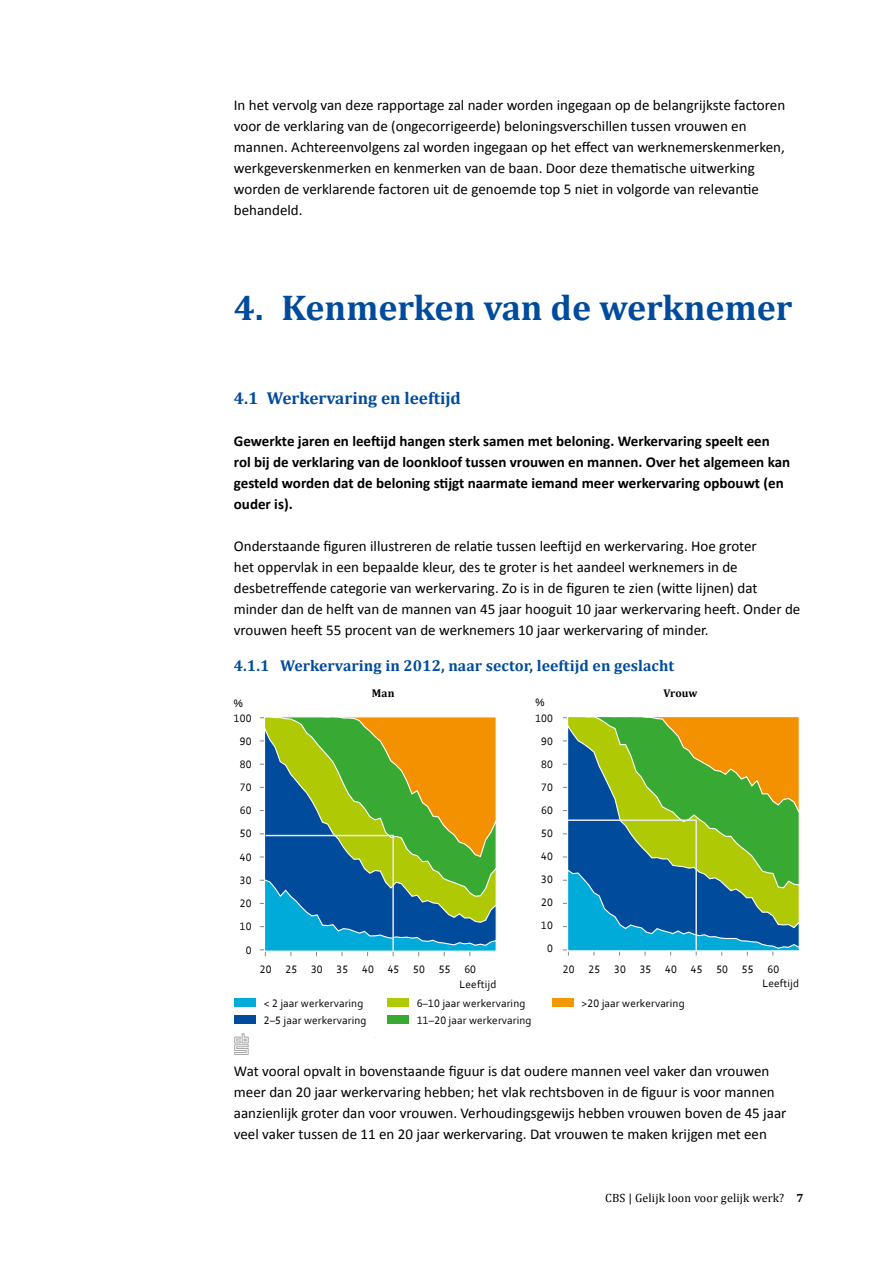
<style>
.page{position:relative;width:893px;height:1263px;background:#fff}
.page>*{position:absolute;margin:0;border:0;box-sizing:border-box;transform-origin:0 0}
.t1{font:700 36px "Cambria";color:#004b9c}
.t2{font:700 17.25px "Cambria";color:#004b9c}
.t3{font:700 15.75px "Cambria";letter-spacing:.005em;color:#004b9c}
._004_brood{font:15px/21px "Calibri";color:#000}
._004_Intro{font:700 15px/21px "Calibri";color:#000}
.t4{font:12px "Cambria";letter-spacing:.01em;color:#000}
.t5{font:11.25px/17.2px "Corbel";letter-spacing:.01em;color:#000}
.t6{font:700 11.25px "Cambria";letter-spacing:.005em;color:#000}
.s1{font-weight:700}
</style>
<div class="page">
<svg style="left:234px;top:1033px;width:15px;height:22px"></svg>
<svg style="left:263px;top:716px;width:234px;height:7px"></svg>
<svg style="left:263px;top:723px;width:234px;height:155px;background:#849c3a"></svg>
<svg style="left:260px;top:878px;width:237px;height:78px;background:#378da2"></svg>
<svg style="left:566px;top:716px;width:234px;height:6px"></svg>
<svg style="left:566px;top:722px;width:234px;height:146px;background:#749c38"></svg>
<svg style="left:563px;top:868px;width:237px;height:87px;background:#3188a0"></svg>
<hr style="left:266px;top:835px;width:128px;height:1px;background:#e9e9e9">
<hr style="left:392px;top:835px;width:2px;height:115px;background:#e9e9e9">
<hr style="left:695px;top:820px;width:2px;height:130px;background:#e9e9e9">
<hr style="left:568px;top:819px;width:128px;height:2px;background:#e9e9e9">
<div style="left:234px;top:998px;width:22px;height:9px;background:#00abda"></div>
<div style="left:234px;top:1016px;width:22px;height:8px;background:#004b9c"></div>
<div style="left:387px;top:998px;width:22px;height:9px;background:#afca05"></div>
<div style="left:387px;top:1015px;width:22px;height:9px;background:#38aa34"></div>
<div style="left:552px;top:998px;width:22px;height:9px;background:#f49700"></div>
<p class="_004_brood" style="left:234px;top:95px;width:553px">In het vervolg van deze rapportage zal nader worden ingegaan op de belangrijkste factoren voor de verklaring van de (ongecorrigeerde) beloningsverschillen tussen vrouwen en mannen. Achtereenvolgens zal worden ingegaan op het effect van werknemerskenmerken, werkgeverskenmerken en kenmerken van de baan. Door deze thematische uitwerking worden de verklarende factoren uit de genoemde top 5 niet in volgorde van relevantie behandeld.</p>
<p class="t1" style="left:234px;top:283px;width:560px">4. Kenmerken van de werknemer</p>
<p class="t2" style="left:234px;top:386px;width:229px">4.1 Werkervaring en leeftijd</p>
<p class="_004_Intro" style="left:234px;top:430px;width:558px">Gewerkte jaren en leeftijd hangen sterk samen met beloning. Werkervaring speelt een rol bij de verklaring van de loonkloof tussen vrouwen en mannen. Over het algemeen kan gesteld worden dat de beloning stijgt naarmate iemand meer werkervaring opbouwt (en ouder is).</p>
<p class="_004_brood" style="left:234px;top:536px;width:568px">Onderstaande figuren illustreren de relatie tussen leeftijd en werkervaring. Hoe groter<br>het oppervlak in een bepaalde kleur, des te groter is het aandeel werknemers in de desbetreffende categorie van werkervaring. Zo is in de figuren te zien (witte lijnen) dat minder dan de helft van de mannen van 45 jaar hooguit 10 jaar werkervaring heeft. Onder de vrouwen heeft 55 procent van de werknemers 10 jaar werkervaring of minder.</p>
<p class="t3" style="left:234px;top:654px;width:442px">4.1.1 Werkervaring in 2012, naar sector, leeftijd en geslacht</p>
<p class="t5" style="left:234px;top:694px;width:11px">%</p>
<p class="t6" style="left:372px;top:686px;width:24px">Man</p>
<p class="t6" style="left:663px;top:686px;width:36px">Vrouw</p>
<p class="t5" style="left:535px;top:694px;width:11px">%</p>
<p class="t5" style="left:234px;top:709px;width:19px">100</p>
<p class="t5" style="left:535px;top:710px;width:19px">100</p>
<p class="t5" style="left:240px;top:732px;width:13px">90</p>
<p class="t5" style="left:541px;top:733px;width:13px">90</p>
<p class="t5" style="left:240px;top:755px;width:13px">80</p>
<p class="t5" style="left:541px;top:756px;width:13px">80</p>
<p class="t5" style="left:240px;top:778px;width:13px">70</p>
<p class="t5" style="left:541px;top:779px;width:13px">70</p>
<p class="t5" style="left:240px;top:801px;width:13px">60</p>
<p class="t5" style="left:541px;top:802px;width:13px">60</p>
<p class="t5" style="left:240px;top:824px;width:13px">50</p>
<p class="t5" style="left:541px;top:825px;width:13px">50</p>
<p class="t5" style="left:240px;top:848px;width:13px">40</p>
<p class="t5" style="left:541px;top:848px;width:13px">40</p>
<p class="t5" style="left:240px;top:871px;width:13px">30</p>
<p class="t5" style="left:541px;top:871px;width:13px">30</p>
<p class="t5" style="left:240px;top:894px;width:13px">20</p>
<p class="t5" style="left:541px;top:894px;width:13px">20</p>
<p class="t5" style="left:240px;top:917px;width:13px">10</p>
<p class="t5" style="left:541px;top:917px;width:13px">10</p>
<p class="t5" style="left:246px;top:941px;width:7px">0</p>
<p class="t5" style="left:547px;top:940px;width:7px">0</p>
<p class="t5" style="left:260px;top:960px;width:218px">20 25 30 35 40 45 50 55 60</p>
<p class="t5" style="left:563px;top:960px;width:218px">20 25 30 35 40 45 50 55 60</p>
<p class="t5" style="left:460px;top:975px;width:38px">Leeftijd</p>
<p class="t5" style="left:762px;top:975px;width:38px">Leeftijd</p>
<p class="t5" style="left:264px;top:994px;width:104px">&lt; 2 jaar werkervaring<br>2–5 jaar werkervaring</p>
<p class="t5" style="left:417px;top:994px;width:116px">6–10 jaar werkervaring<br>11–20 jaar werkervaring</p>
<p class="t5" style="left:582px;top:994px;width:105px">&gt;20 jaar werkervaring</p>
<p class="_004_brood" style="left:234px;top:1061px;width:554px">Wat vooral opvalt in bovenstaande figuur is dat oudere mannen veel vaker dan vrouwen meer dan 20 jaar werkervaring hebben; het vlak rechtsboven in de figuur is voor mannen aanzienlijk groter dan voor vrouwen. Verhoudingsgewijs hebben vrouwen boven de 45 jaar veel vaker tussen de 11 en 20 jaar werkervaring. Dat vrouwen te maken krijgen met een</p>
<p class="t4" style="left:605px;top:1191px;width:200px">CBS | Gelijk loon voor gelijk werk? <span class="s1">7</span></p>
</div>
